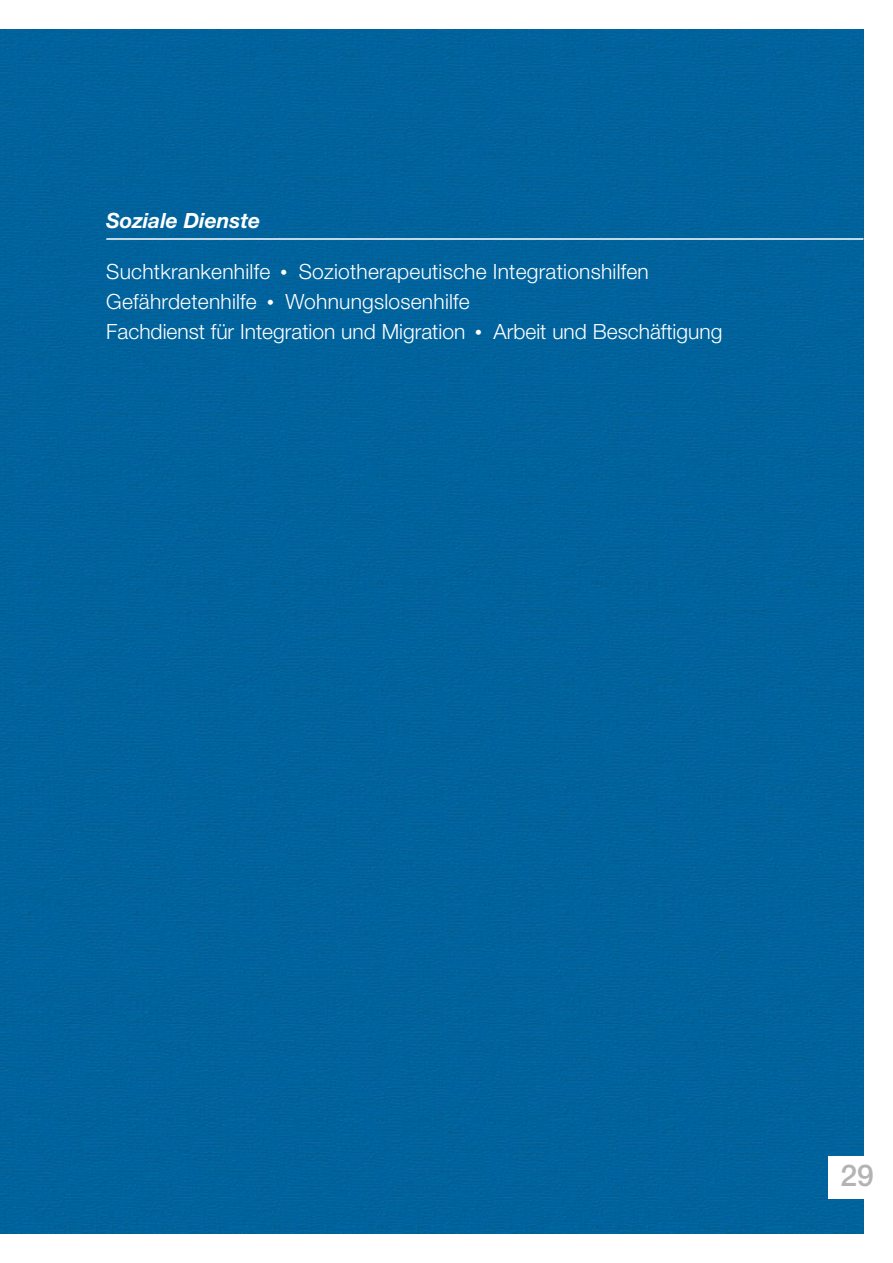
<style>
.page{position:relative;width:893px;height:1263px;background:#fff}
.page>*{position:absolute;margin:0;border:0;box-sizing:border-box;transform-origin:0 0}
.t1{font:500 30px "Helvetica Neue";color:#b4b3b3}
.t2{font:300 21px/30px "Helvetica Neue";letter-spacing:.01em;color:#fff}
.t3{font:italic 700 21px "Helvetica Neue";color:#fff}
.s1{font-size:43.5px}
</style>
<div class="page">
<div style="left:0;top:30px;width:863px;height:1203px;background:#00639c"></div>
<hr style="left:106px;top:238px;width:757px;height:2px;background:#fff">
<div style="left:828px;top:1157px;width:63px;height:42px;background:#fff"></div>
<p class="t3" style="left:106px;top:208px;width:155px">Soziale Dienste</p>
<p class="t2" style="left:106px;top:257px;width:618px">Suchtkrankenhilfe <span class="s1">·</span> Soziotherapeutische Integrationshilfen<br>Gefährdetenhilfe <span class="s1">·</span> Wohnungslosenhilfe<br>Fachdienst für Integration und Migration <span class="s1">·</span> Arbeit und Beschäftigung</p>
<h1 class="t1" style="left:840px;top:1158px;width:35px">29</h1>
</div>
